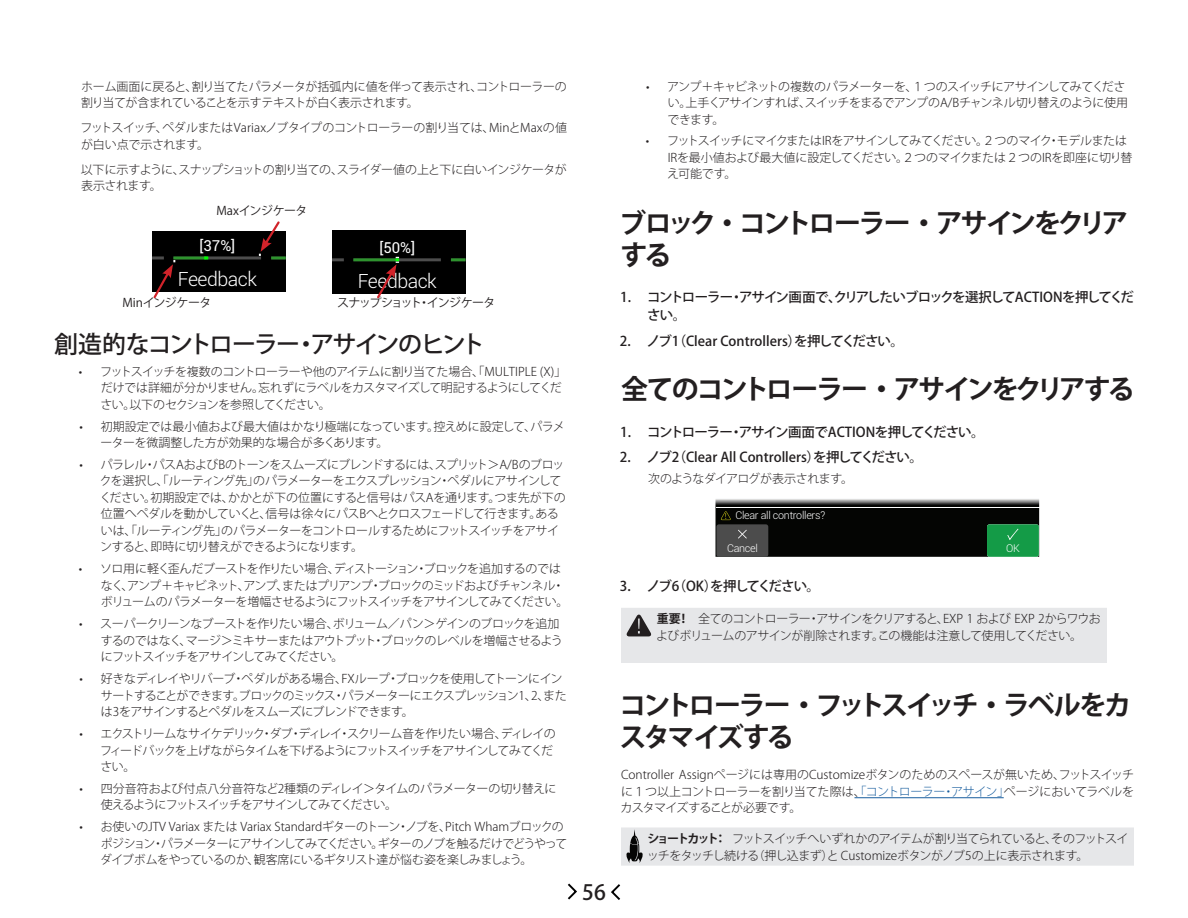
<style>
.page{position:relative;width:1188px;height:918px;background:#fff}
.page>*{position:absolute;margin:0;border:0;box-sizing:border-box;transform-origin:0 0}
._02_Large_Section_He{font:700 27px/31.5px "Koz Go Pro";letter-spacing:-.11em;color:#231f20}
._02_Large_Section_He-2{font:700 27px "Koz Go Pro";letter-spacing:-.08em;color:#231f20}
._03_Small_Section_He{font:500 24px "Koz Go Pro";letter-spacing:-.08em;color:#231f20}
.t1{font:500 21px "Koz Go Pro";color:#231f20}
.t2{font:300 19.5px "Roboto";letter-spacing:-.025em;color:#fff}
.t3{font:15px "Roboto";color:#fff}
.t4{font:500 13.5px "Koz Go Pro";color:#231f20}
.t5{font:500 13.5px/18px "Koz Go Pro";letter-spacing:-.075em;color:#231f20}
.t6{font:500 13.5px "Koz Go Pro";letter-spacing:-.07em;color:#231f20}
.t7{font:500 13.5px "Koz Go Pro";letter-spacing:-.1em;color:#231f20}
.Body{font:300 12px/16.5px "Koz Go Pro";letter-spacing:-.05em;color:#231f20}
.Body_Indented{font:300 12px/16.5px "Koz Go Pro";letter-spacing:-.04em;color:#231f20}
.Body-2{font:300 12px/16.5px "Koz Go Pro";letter-spacing:-.07em;color:#231f20}
.Body-3{font:300 12px/16.5px "Koz Go Pro";letter-spacing:-.03em;color:#231f20}
.Body-4{font:300 12px/16.5px "Koz Go Pro";letter-spacing:-.08em;color:#231f20}
.Body-5{font:300 12px/16.5px "Koz Go Pro";color:#231f20}
.t8{font:12px "Koz Go Pro";letter-spacing:-.05em;color:#231f20}
.t9{font:12px "Koz Go Pro";letter-spacing:-.08em;color:#231f20}
.t10{font:300 10.8px "Roboto";letter-spacing:-.025em;color:#fff}
.s1{font-weight:700}
.s2{color:#175d9e}
</style>
<div class="page">
<svg style="left:568px;top:884px;width:9px;height:16px"></svg>
<svg style="left:611px;top:884px;width:9px;height:16px"></svg>
<div style="left:152px;top:231px;width:134px;height:61px;background:#000"></div>
<hr style="left:173px;top:256px;width:88px;height:3px;background:#4d4d4d">
<hr style="left:173px;top:256px;width:33px;height:3px;background:#0f0">
<hr style="left:271px;top:256px;width:15px;height:3px;background:#0f0">
<div style="left:332px;top:231px;width:134px;height:63px;background:#000"></div>
<svg style="left:332px;top:258px;width:12px;height:3px"></svg>
<hr style="left:353px;top:258px;width:88px;height:3px;background:#4d4d4d">
<hr style="left:353px;top:258px;width:43px;height:3px;background:#0f0">
<hr style="left:451px;top:258px;width:15px;height:3px;background:#0f0">
<svg style="left:152px;top:256px;width:23px;height:43px"></svg>
<svg style="left:375px;top:257px;width:24px;height:42px"></svg>
<svg style="left:259px;top:221px;width:21px;height:35px"></svg>
<hr style="left:854px;top:797px;width:150px;height:1px;background:#175d9e">
<svg style="left:716px;top:499px;width:323px;height:58px;background:#1e2a21"></svg>
<div style="left:621px;top:608px;width:486px;height:55px;background:#e6e7e9"></div>
<div style="left:621px;top:827px;width:513px;height:39px;background:#e6e7e9"></div>
<p class="Body_Indented" style="left:81px;top:78px;width:487px">ホーム画面に戻ると、割り当てたパラメータが括弧内に値を伴って表示され、コントローラーの割り当てが含まれていることを示すテキストが白く表示されます。</p>
<p class="Body_Indented" style="left:80px;top:120px;width:488px">フットスイッチ、ペダルまたはVariaxノブタイプのコントローラーの割り当ては、MinとMaxの値が白い点で示されます。</p>
<p class="Body_Indented" style="left:81px;top:161px;width:488px">以下に示すように、スナップショットの割り当ての、スライダー値の上と下に白いインジケータが表示されます。</p>
<p class="t8" style="left:217px;top:203px;width:92px">Maxインジケータ</p>
<p class="t3" style="left:199px;top:235px;width:37px">[37%]</p>
<p class="t2" style="left:178px;top:265px;width:81px">Feedback</p>
<p class="t3" style="left:379px;top:237px;width:37px">[50%]</p>
<p class="t2" style="left:358px;top:267px;width:80px">Feedback</p>
<p class="t9" style="left:337px;top:294px;width:160px">スナップショット・インジケータ</p>
<p class="_03_Small_Section_He" style="left:54px;top:329px;width:433px">創造的なコントローラー・アサインのヒント</p>
<p class="Body" style="left:100px;top:363px;width:467px;text-indent:-21px">• フットスイッチを複数のコントローラーや他のアイテムに割り当てた場合、「MULTIPLE (X)」だけでは詳細が分かりません。忘れずにラベルをカスタマイズして明記するようにしてください。以下のセクションを参照してください。</p>
<p class="Body-5" style="left:101px;top:418px;width:466px;text-indent:-21px">• 初期設定では最小値および最大値はかなり極端になっています。控えめに設定して、パラメーターを微調整した方が効果的な場合が多くあります。</p>
<p class="Body" style="left:100px;top:456px;width:467px;text-indent:-20px">• パラレル・パスAおよびBのトーンをスムーズにブレンドするには、スプリット＞A/Bのブロックを選択し、「ルーティング先」のパラメーターをエクスプレッション・ペダルにアサインしてください。初期設定では、かかとが下の位置にすると信号はパスAを通ります。つま先が下の位置へペダルを動かしていくと、信号は徐々にパスBへとクロスフェードして行きます。あるいは、「ルーティング先」のパラメーターをコントロールするためにフットスイッチをアサインすると、即時に切り替えができるようになります。</p>
<p class="Body-2" style="left:101px;top:561px;width:469px;text-indent:-22px">• ソロ用に軽く歪んだブーストを作りたい場合、ディストーション・ブロックを追加するのではなく、アンプ＋キャビネット、アンプ、またはプリアンプ・ブロックのミッドおよびチャンネル・ボリュームのパラメーターを増幅させるようにフットスイッチをアサインしてみてください。</p>
<p class="Body" style="left:101px;top:616px;width:464px;text-indent:-22px">• スーパークリーンなブーストを作りたい場合、ボリューム／パン＞ゲインのブロックを追加するのではなく、マージ＞ミキサーまたはアウトプット・ブロックのレベルを増幅させるようにフットスイッチをアサインしてみてください。</p>
<p class="Body" style="left:101px;top:671px;width:467px;text-indent:-21px">• 好きなディレイやリバーブ・ペダルがある場合、FXループ・ブロックを使用してトーンにインサートすることができます。ブロックのミックス・パラメーターにエクスプレッション1、2、または3をアサインするとペダルをスムーズにブレンドできます。</p>
<p class="Body-4" style="left:100px;top:726px;width:457px;text-indent:-21px">• エクストリームなサイケデリック・ダブ・ディレイ・スクリーム音を作りたい場合、ディレイのフィードバックを上げながらタイムを下げるようにフットスイッチをアサインしてみてください。</p>
<p class="Body" style="left:101px;top:780px;width:457px;text-indent:-21px">• 四分音符および付点八分音符など2種類のディレイ＞タイムのパラメーターの切り替えに使えるようにフットスイッチをアサインしてみてください。</p>
<p class="Body" style="left:100px;top:819px;width:469px;text-indent:-21px">• お使いのJTV Variax または Variax Standardギターのトーン・ノブを、Pitch Whamブロックのポジション・パラメーターにアサインしてみてください。ギターのノブを触るだけでどうやってダイブボムをやっているのか、観客席にいるギタリスト達が悩む姿を楽しみましょう。</p>
<p class="t8" style="left:122px;top:294px;width:90px">Minインジケータ</p>
<p class="Body" style="left:667px;top:78px;width:462px;text-indent:-21px">• アンプ＋キャビネットの複数のパラメーターを、１つのスイッチにアサインしてみてください。上手くアサインすれば、スイッチをまるでアンプのA/Bチャンネル切り替えのように使用できます。</p>
<p class="Body-3" style="left:667px;top:133px;width:467px;text-indent:-21px">• フットスイッチにマイクまたはIRをアサインしてみてください。２つのマイク・モデルまたは<br>IRを最小値および最大値に設定してください。２つのマイクまたは２つのIRを即座に切り替え可能です。</p>
<p class="_02_Large_Section_He" style="left:619px;top:209px;width:511px">ブロック・コントローラー・アサインをクリアする</p>
<p class="t5" style="left:647px;top:289px;width:488px;text-indent:-27px">1. コントローラー・アサイン画面で、クリアしたいブロックを選択してACTIONを押してください。</p>
<p class="t4" style="left:620px;top:332px;width:286px">2. ノブ1（Clear Controllers）を押してください。</p>
<p class="_02_Large_Section_He-2" style="left:621px;top:372px;width:515px">全てのコントローラー・アサインをクリアする</p>
<p class="t6" style="left:620px;top:423px;width:366px">1. コントローラー・アサイン画面でACTIONを押してください。</p>
<p class="t4" style="left:620px;top:449px;width:305px">2. ノブ2（Clear All Controllers）を押してください。</p>
<p class="Body_Indented" style="left:648px;top:470px;width:207px">次のようなダイアログが表示されます。</p>
<p class="t10" style="left:735px;top:508px;width:91px">Clear all controllers?</p>
<p class="t10" style="left:727px;top:541px;width:32px">Cancel</p>
<p class="t10" style="left:1006px;top:541px;width:15px">OK</p>
<p class="t7" style="left:620px;top:577px;width:202px">3. ノブ6（OK）を押してください。</p>
<p class="Body" style="left:656px;top:611px;width:446px"><span class="s1">重要！</span>　全てのコントローラー・アサインをクリアすると、EXP 1 および EXP 2からワウおよびボリュームのアサインが削除されます。この機能は注意して使用してください。</p>
<h3 class="t1" style="left:582px;top:879px;width:25px">56</h3>
<p class="_02_Large_Section_He" style="left:619px;top:691px;width:513px">コントローラー・フットスイッチ・ラベルをカスタマイズする</p>
<p class="Body" style="left:621px;top:767px;width:515px;text-align:justify">Controller Assignページには専用のCustomizeボタンのためのスペースが無いため、フットスイッチに１つ以上コントローラーを割り当てた際は、<span class="s2">「コントローラー・アサイン」</span>ページにおいてラベルをカスタマイズすることが必要です。</p>
<p class="Body" style="left:647px;top:831px;width:483px"><span class="s1">ショートカット：</span> フットスイッチへいずれかのアイテムが割り当てられていると、そのフットスイッチをタッチし続ける（押し込まず）と Customizeボタンがノブ5の上に表示されます。</p>
</div>
